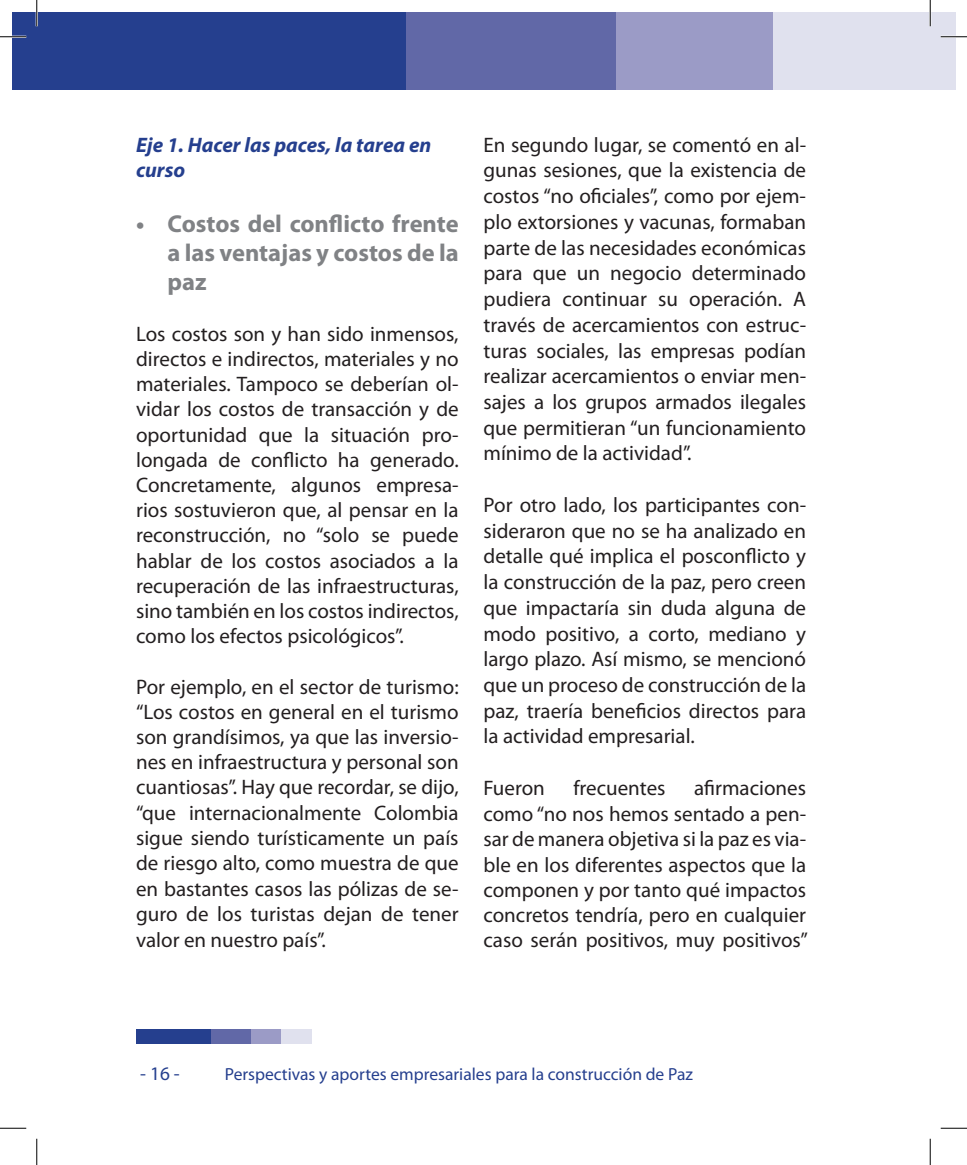
<style>
.page{position:relative;width:967px;height:1165px;background:#fff}
.page>*{position:absolute;margin:0;border:0;box-sizing:border-box;transform-origin:0 0}
.t1{font:700 24.5px/29.4px "Myriad Pro";color:#808285;text-align:justify}
.t2{font:21px/25.7px "Myriad Pro";color:#231f20;text-align:justify}
.t3{font:italic 700 21px/25.2px "Myriad Pro";color:#253f8e}
.t4{font:19.25px "Myriad Pro";color:#253f8e}
.t5{font:17.5px "Myriad Pro";color:#253f8e}
</style>
<div class="page">
<div style="left:136px;top:1029px;width:76px;height:15px;background:#253f8e"></div>
<div style="left:211px;top:1029px;width:41px;height:15px;background:#6168a7"></div>
<div style="left:251px;top:1029px;width:30px;height:15px;background:#9b9bc6"></div>
<div style="left:281px;top:1029px;width:30px;height:15px;background:#e0e1ee"></div>
<div style="left:12px;top:12px;width:398px;height:77px;background:#253f8e"></div>
<div style="left:406px;top:12px;width:212px;height:77px;background:#6168a7"></div>
<div style="left:616px;top:12px;width:158px;height:77px;background:#9b9bc6"></div>
<div style="left:772px;top:12px;width:158px;height:77px;background:#e0e1ee"></div>
<div style="left:930px;top:12px;width:24px;height:77px;background:#e0e1ee"></div>
<hr style="left:0;top:36px;width:26px;height:2px;background:#fff">
<hr style="left:940px;top:36px;width:26px;height:2px;background:#fff">
<hr style="left:36px;top:0;width:2px;height:26px;background:#fff">
<hr style="left:929px;top:0;width:2px;height:26px;background:#fff">
<svg style="left:0;top:36px;width:26px;height:1px"></svg>
<svg style="left:940px;top:36px;width:26px;height:1px"></svg>
<svg style="left:0;top:1128px;width:26px;height:1px"></svg>
<svg style="left:940px;top:1128px;width:26px;height:1px"></svg>
<svg style="left:36px;top:0;width:1px;height:26px"></svg>
<svg style="left:36px;top:1139px;width:1px;height:26px"></svg>
<svg style="left:929px;top:0;width:1px;height:26px"></svg>
<svg style="left:929px;top:1139px;width:1px;height:26px"></svg>
<p class="t3" style="left:136px;top:131px;width:297px">Eje 1. Hacer las paces, la tarea en curso</p>
<p class="t1" style="left:167px;top:208px;width:292px;text-indent:-31px">• Costos del conflicto frente a las ventajas y costos de la paz</p>
<p class="t2" style="left:136px;top:321px;width:324px;line-height:25.2px">Los costos son y han sido inmensos, directos e indirectos, materiales y no materiales. Tampoco se deberían ol&shy;vidar los costos de transacción y de oportunidad que la situación pro&shy;longada de conflicto ha generado.<br>Concretamente, algunos empresa&shy;rios sostuvieron que, al pensar en la reconstrucción, no “solo se puede hablar de los costos asociados a la recuperación de las infraestructuras, sino también en los costos indirectos, como los efectos psicológicos”.</p>
<p class="t2" style="left:136px;top:673px;width:324px">Por ejemplo, en el sector de turismo: “Los costos en general en el turismo son grandísimos, ya que las inversio&shy;nes en infraestructura y personal son cuantiosas”. Hay que recordar, se dijo, “que internacionalmente Colombia sigue siendo turísticamente un país de riesgo alto, como muestra de que en bastantes casos las pólizas de se&shy;guro de los turistas dejan de tener valor en nuestro país”.</p>
<p class="t2" style="left:483px;top:131px;width:324px">En segundo lugar, se comentó en al&shy;gunas sesiones, que la existencia de costos “no oficiales”, como por ejem&shy;plo extorsiones y vacunas, formaban parte de las necesidades económicas para que un negocio determinado pudiera continuar su operación. A través de acercamientos con estruc&shy;turas sociales, las empresas podían realizar acercamientos o enviar men&shy;sajes a los grupos armados ilegales que permitieran “un funcionamiento mínimo de la actividad”.</p>
<p class="t2" style="left:483px;top:492px;width:324px">Por otro lado, los participantes con&shy;sideraron que no se ha analizado en detalle qué implica el posconflicto y la construcción de la paz, pero creen que impactaría sin duda alguna de modo positivo, a corto, mediano y largo plazo. Así mismo, se mencionó que un proceso de construcción de la paz, traería beneficios directos para la actividad empresarial.</p>
<p class="t2" style="left:483px;top:775px;width:63px">Fueron</p>
<p class="t2" style="left:573px;top:775px;width:94px">frecuentes</p>
<p class="t2" style="left:483px;top:775px;width:326px;text-indent:210px">afirmaciones como “no nos hemos sentado a pen&shy;sar de manera objetiva si la paz es via&shy;ble en los diferentes aspectos que la componen y por tanto qué impactos concretos tendría, pero en cualquier caso serán positivos, muy positivos”</p>
<p class="t4" style="left:140px;top:1061px;width:41px">- 16 -</p>
<p class="t5" style="left:225px;top:1063px;width:469px">Perspectivas y aportes empresariales para la construcción de Paz</p>
</div>
